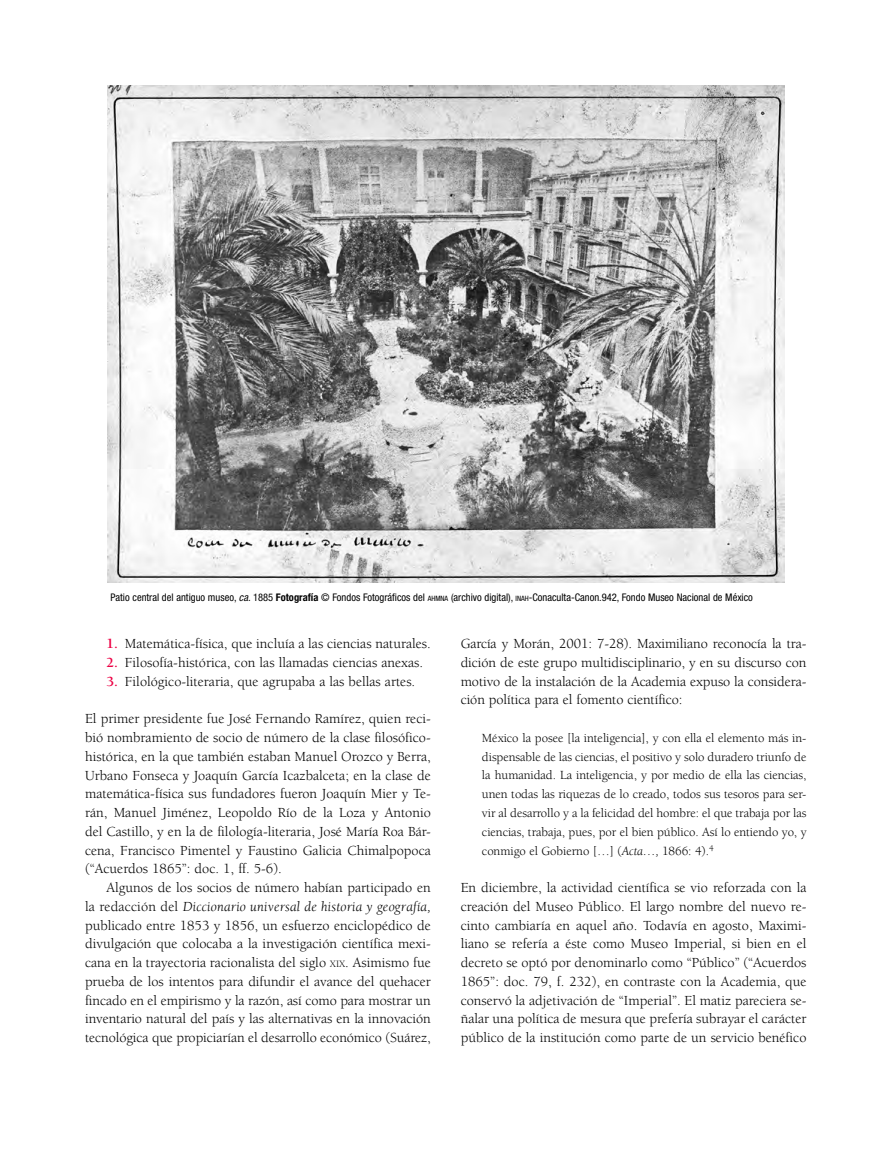
<style>
.page{position:relative;width:881px;height:1149px;background:#fff}
.page>*{position:absolute;margin:0;border:0;box-sizing:border-box;transform-origin:0 0}
.t1{font:14.25px/18.8px "Berkeley";color:#000;text-align:justify}
.t2{font:12.75px/18.8px "Berkeley";letter-spacing:-.005em;color:#000;text-align:justify}
.t3{font:condensed 10.5px "Helvetica Neue";color:#000}
.s1{font-style:italic}
.s2{font-weight:700}
.s3{font-size:7.35px}
.s4{font-style:inherit}
.s5{font-weight:700;color:#ec0044}
.s6{font-size:10.05px}
</style>
<div class="page">
<img style="left:107px;top:85px;width:676px;height:497px">
<p class="t3" style="left:110px;top:591px;width:643px">Patio central del antiguo museo, <span class="s1">ca.</span> 1885 <span class="s2">Fotografía</span> © Fondos Fotográficos del <span class="s3">AHMNA</span> <span class="s4">(</span>archivo digital), <span class="s3">INAH</span><span class="s4">-</span>Conaculta-Canon.942, Fondo Museo Nacional de México</p>
<p class="t1" style="left:460px;top:634px;width:347px">García y Morán, 2001: 7-28). Maximiliano reconocía la tra&shy;dición de este grupo multidisciplinario, y en su discurso con motivo de la instalación de la Academia expuso la considera&shy;ción política para el fomento científico:</p>
<p class="t2" style="left:482px;top:728px;width:326px">México la posee [la inteligencia], y con ella el elemento más in&shy;dispensable de las ciencias, el positivo y solo duradero triunfo de la humanidad. La inteligencia, y por medio de ella las ciencias, unen todas las riquezas de lo creado, todos sus tesoros para ser&shy;vir al desarrollo y a la felicidad del hombre: el que trabaja por las ciencias, trabaja, pues, por el bien público. Así lo entiendo yo, y conmigo el Gobierno […] (<span class="s1">Acta…,</span> 1866: 4).<sup>4</sup></p>
<p class="t1" style="left:460px;top:878px;width:347px">En diciembre, la actividad científica se vio reforzada con la creación del Museo Público. El largo nombre del nuevo re&shy;cinto cambiaría en aquel año. Todavía en agosto, Maximi&shy;liano se refería a éste como Museo Imperial, si bien en el decreto se optó por denominarlo como “Público” (“Acuerdos 1865”: doc. 79, f. 232), en contraste con la Academia, que conservó la adjetivación de “Imperial”. El matiz pareciera se&shy;ñalar una política de mesura que prefería subrayar el carácter público de la institución como parte de un servicio benéfico</p>
<p class="t1" style="left:106px;top:634px;width:326px"><span class="s5">1.</span> Matemática-física, que incluía a las ciencias naturales.</p>
<p class="t1" style="left:106px;top:653px;width:318px"><span class="s5">2.</span> Filosofía-histórica, con las llamadas ciencias anexas.</p>
<p class="t1" style="left:106px;top:672px;width:310px"><span class="s5">3.</span> Filológico-literaria, que agrupaba a las bellas artes.</p>
<p class="t1" style="left:85px;top:709px;width:347px">El primer presidente fue José Fernando Ramírez, quien reci&shy;bió nombramiento de socio de número de la clase filosófico&shy;histórica, en la que también estaban Manuel Orozco y Berra, Urbano Fonseca y Joaquín García Icazbalceta; en la clase de matemática-física sus fundadores fueron Joaquín Mier y Te&shy;rán, Manuel Jiménez, Leopoldo Río de la Loza y Antonio del Castillo, y en la de filología-literaria, José María Roa Bár&shy;cena, Francisco Pimentel y Faustino Galicia Chimalpopoca (“Acuerdos 1865”: doc. 1, ff. 5-6).</p>
<p class="t1" style="left:85px;top:878px;width:347px;text-indent:21px">Algunos de los socios de número habían participado en la redacción del <span class="s1">Diccionario universal de historia y geografía, </span>publicado entre 1853 y 1856, un esfuerzo enciclopédico de divulgación que colocaba a la investigación científica mexi&shy;cana en la trayectoria racionalista del siglo <span class="s6">xix</span>. Asimismo fue prueba de los intentos para difundir el avance del quehacer fincado en el empirismo y la razón, así como para mostrar un inventario natural del país y las alternativas en la innovación tecnológica que propiciarían el desarrollo económico (Suárez,</p>
</div>
